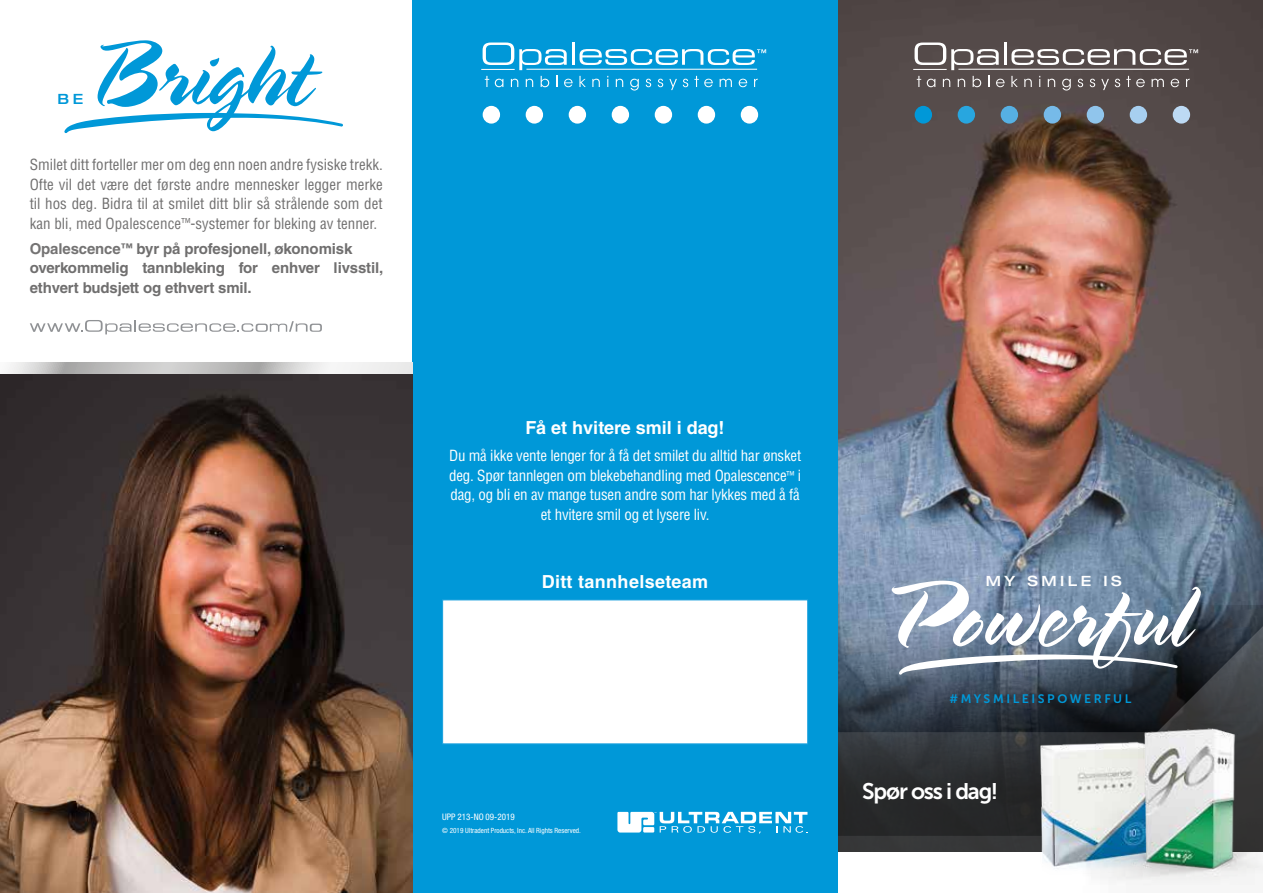
<style>
.page{position:relative;width:1263px;height:893px;background:#fff}
.page>*{position:absolute;margin:0;border:0;box-sizing:border-box;transform-origin:0 0}
.t1{font:97.35px "Spring LP Std";letter-spacing:-.01em;color:#fff;scale:.94 1}
.t2{font:97.35px "Spring LP Std";color:#0098d8;scale:.94 1}
.t3{font:22.5px "Museo Sans 700";letter-spacing:-.055em;color:#fff}
.t4{font:700 18px "Helvetica LT Std";letter-spacing:.005em;color:#fff}
.t5{font:condensed 15px/19.5px "Helvetica LT Std";color:#706f6f;text-align:justify}
.t6{font:condensed 15px/19.5px "Helvetica LT Std";letter-spacing:-.015em;color:#fff;text-align:center}
.t7{font:700 15px/19.5px "Helvetica LT Std";letter-spacing:-.01em;color:#706f6f}
.t8{font:14.1px "Helvetica Neue LT Std Med Ext CRO";letter-spacing:.25em;color:#fff}
.t9{font:14.1px "Helvetica Neue LT Std Med Ext CRO";color:#0098d8}
.t10{font:12.3px "Museo Sans 700";letter-spacing:.21em;color:#0098d8}
.t11{font:condensed 9px "Helvetica Neue LT Std";color:#fff}
.t12{font:condensed 7.2px "Helvetica Neue LT Std";color:#fff}
.s1{color:#747373}
.s2{font-size:12px;color:#747373}
.s3{font-size:10.5px}
</style>
<div class="page">
<img style="left:838px;top:0;width:425px;height:569px">
<svg style="left:838px;top:569px;width:425px;height:283px;background:#526173"></svg>
<svg style="left:838px;top:732px;width:180px;height:104px;background:#2b2d30"></svg>
<img style="left:1018px;top:725px;width:48px;height:144px">
<img style="left:1066px;top:721px;width:197px;height:164px">
<div style="left:412px;top:0;width:426px;height:893px;background:#0098d8"></div>
<div style="left:442px;top:599px;width:366px;height:145px;background:#fff"></div>
<svg style="left:30px;top:320px;width:292px;height:14px"></svg>
<svg style="left:617px;top:812px;width:191px;height:21px"></svg>
<svg style="left:917px;top:76px;width:4px;height:11px"></svg>
<svg style="left:927px;top:79px;width:8px;height:8px"></svg>
<svg style="left:943px;top:79px;width:7px;height:8px"></svg>
<svg style="left:958px;top:79px;width:7px;height:8px"></svg>
<svg style="left:973px;top:76px;width:8px;height:11px"></svg>
<svg style="left:996px;top:79px;width:9px;height:8px"></svg>
<svg style="left:1011px;top:76px;width:7px;height:11px"></svg>
<svg style="left:1024px;top:79px;width:8px;height:8px"></svg>
<svg style="left:1048px;top:79px;width:7px;height:8px"></svg>
<svg style="left:1062px;top:79px;width:9px;height:12px"></svg>
<svg style="left:1078px;top:79px;width:5px;height:8px"></svg>
<svg style="left:1090px;top:79px;width:5px;height:8px"></svg>
<svg style="left:1101px;top:79px;width:8px;height:11px"></svg>
<svg style="left:1115px;top:79px;width:5px;height:8px"></svg>
<svg style="left:1126px;top:76px;width:19px;height:11px"></svg>
<svg style="left:1151px;top:79px;width:13px;height:8px"></svg>
<svg style="left:1171px;top:79px;width:8px;height:8px"></svg>
<svg style="left:1186px;top:79px;width:4px;height:8px"></svg>
<div style="left:915px;top:106px;width:17px;height:18px;background:#0098d8;border-radius:50%"></div>
<div style="left:1001px;top:106px;width:17px;height:18px;background:#56b0e3;border-radius:50%"></div>
<div style="left:1044px;top:106px;width:17px;height:18px;background:#76bae8;border-radius:50%"></div>
<div style="left:1087px;top:106px;width:17px;height:18px;background:#90c5ec;border-radius:50%"></div>
<div style="left:1130px;top:106px;width:17px;height:18px;background:#a7cff0;border-radius:50%"></div>
<div style="left:1173px;top:106px;width:17px;height:18px;background:#bddaf4;border-radius:50%"></div>
<div style="left:957px;top:106px;width:18px;height:18px;background:#28a6df;border-radius:50%"></div>
<svg style="left:914px;top:43px;width:85px;height:27px"></svg>
<hr style="left:1004px;top:43px;width:3px;height:22px;background:#fff">
<hr style="left:958px;top:69px;width:231px;height:1px;background:#fff">
<hr style="left:913px;top:69px;width:34px;height:1px;background:#fff">
<svg style="left:1011px;top:49px;width:187px;height:16px"></svg>
<svg style="left:485px;top:76px;width:4px;height:11px"></svg>
<svg style="left:495px;top:79px;width:8px;height:8px"></svg>
<svg style="left:511px;top:79px;width:7px;height:8px"></svg>
<svg style="left:526px;top:79px;width:7px;height:8px"></svg>
<svg style="left:541px;top:76px;width:8px;height:11px"></svg>
<svg style="left:564px;top:79px;width:9px;height:8px"></svg>
<svg style="left:579px;top:76px;width:7px;height:11px"></svg>
<svg style="left:592px;top:79px;width:8px;height:8px"></svg>
<svg style="left:616px;top:79px;width:7px;height:8px"></svg>
<svg style="left:630px;top:79px;width:9px;height:12px"></svg>
<svg style="left:646px;top:79px;width:5px;height:8px"></svg>
<svg style="left:658px;top:79px;width:5px;height:8px"></svg>
<svg style="left:669px;top:79px;width:8px;height:11px"></svg>
<svg style="left:683px;top:79px;width:5px;height:8px"></svg>
<svg style="left:694px;top:76px;width:19px;height:11px"></svg>
<svg style="left:720px;top:79px;width:12px;height:8px"></svg>
<svg style="left:739px;top:79px;width:8px;height:8px"></svg>
<svg style="left:754px;top:79px;width:4px;height:8px"></svg>
<div style="left:483px;top:106px;width:17px;height:18px;background:#fff;border-radius:50%"></div>
<div style="left:569px;top:106px;width:17px;height:18px;background:#fff;border-radius:50%"></div>
<div style="left:612px;top:106px;width:17px;height:18px;background:#fff;border-radius:50%"></div>
<div style="left:655px;top:106px;width:17px;height:18px;background:#fff;border-radius:50%"></div>
<div style="left:698px;top:106px;width:17px;height:18px;background:#fff;border-radius:50%"></div>
<div style="left:741px;top:106px;width:17px;height:18px;background:#fff;border-radius:50%"></div>
<div style="left:525px;top:106px;width:18px;height:18px;background:#fff;border-radius:50%"></div>
<svg style="left:483px;top:43px;width:84px;height:27px"></svg>
<hr style="left:572px;top:43px;width:3px;height:22px;background:#fff">
<hr style="left:526px;top:69px;width:231px;height:1px;background:#fff">
<hr style="left:481px;top:69px;width:34px;height:1px;background:#fff">
<svg style="left:579px;top:49px;width:187px;height:16px"></svg>
<svg style="left:899px;top:654px;width:279px;height:21px"></svg>
<svg style="left:7px;top:362px;width:405px;height:12px"></svg>
<img style="left:0;top:374px;width:412px;height:519px">
<svg style="left:64px;top:113px;width:279px;height:20px"></svg>
<p class="t9" style="left:58px;top:90px;width:27px">B E</p>
<h1 class="t2" style="left:88px;top:17px;width:241px">Bright</h1>
<p class="t5" style="left:30px;top:155px;width:354px">Smilet ditt forteller mer om deg enn noen andre fysiske trekk.<br>Ofte vil det være det første andre mennesker legger merke til hos deg. Bidra til at smilet ditt blir så strålende som det kan bli, med <span class="s1">Opalescence</span><span class="s2">™</span>-systemer for bleking av tenner.</p>
<p class="t7" style="left:30px;top:239px;width:355px"><span class="s1">Opalescence</span><span class="s2">™</span> byr på profesjonell, økonomisk overkommelig tannbleking for enhver livsstil, ethvert budsjett og ethvert smil.</p>
<p class="t4" style="left:526px;top:417px;width:200px">Få et hvitere smil i dag!</p>
<p class="t6" style="left:449px;top:446px;width:354px">Du må ikke vente lenger for å få det smilet du alltid har ønsket deg. Spør tannlegen om blekebehandling med Opalescence<span class="s3">™</span> i dag, og bli en av mange tusen andre som har lykkes med å få et hvitere smil og et lysere liv.</p>
<p class="t4" style="left:542px;top:571px;width:168px">Ditt tannhelseteam</p>
<p class="t11" style="left:442px;top:811px;width:74px">UPP 213-NO 09-2019</p>
<p class="t12" style="left:442px;top:827px;width:140px">© 2019 Ultradent Products, Inc. All Rights Reserved.</p>
<p class="t8" style="left:986px;top:572px;width:137px">MY SMILE IS</p>
<h1 class="t1" style="left:880px;top:559px;width:332px">Powerful</h1>
<p class="t10" style="left:949px;top:692px;width:183px">#MYSMILEISPOWERFUL</p>
<h2 class="t3" style="left:862px;top:779px;width:138px">Spør oss i dag!</h2>
</div>
